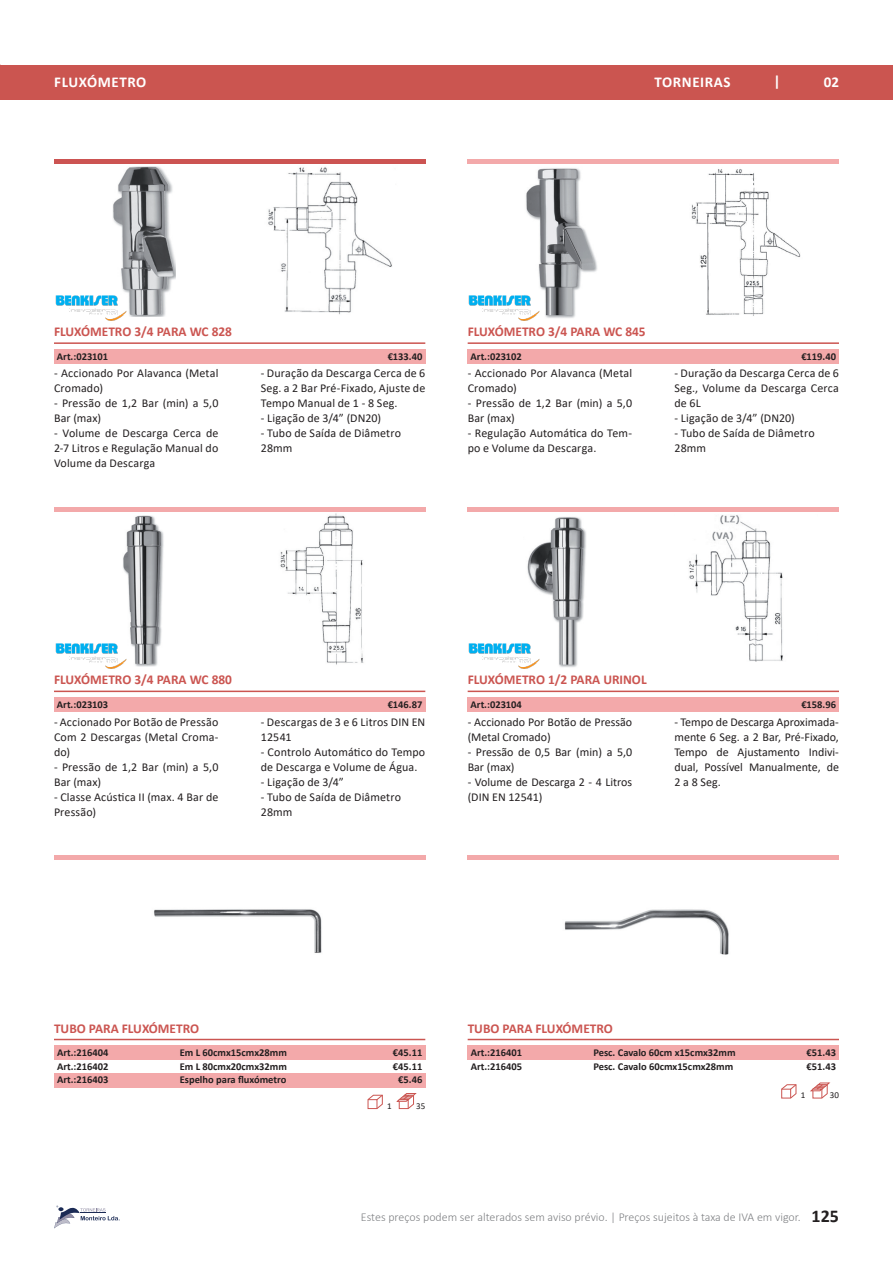
<style>
.page{position:relative;width:893px;height:1263px;background:#fff}
.page>*{position:absolute;margin:0;border:0;box-sizing:border-box;transform-origin:0 0}
.t1{font:700 15px "Calibri";letter-spacing:.04em;color:#fff}
.t2{font:700 13.5px "Calibri";color:#cb5551}
.t3{font:12px/15px "Calibri";letter-spacing:.01em;color:#231f20}
.t4{font:300 12px "Calibri";color:#808285}
.t5{font:700 10.5px/13.5px "Calibri";color:#231f20}
.t6{font:9px "Calibri";color:#231f20}
.s1{font-weight:700;font-size:18px;color:#231f20}
</style>
<div class="page">
<div style="left:0;top:65px;width:893px;height:34px;background:#cb5550"></div>
<svg style="left:54px;top:1205px;width:66px;height:23px"></svg>
<img style="left:112px;top:167px;width:63px;height:149px">
<img style="left:249px;top:163px;width:166px;height:152px">
<hr style="left:54px;top:342px;width:371px;height:2px;background:#cb5551">
<div style="left:54px;top:349px;width:371px;height:15px;background:#f3a9aa"></div>
<img style="left:55px;top:291px;width:72px;height:30px">
<img style="left:526px;top:168px;width:71px;height:150px">
<img style="left:691px;top:169px;width:110px;height:147px">
<hr style="left:468px;top:342px;width:371px;height:2px;background:#cb5551">
<div style="left:468px;top:349px;width:371px;height:15px;background:#f3a9aa"></div>
<img style="left:468px;top:291px;width:73px;height:30px">
<img style="left:154px;top:909px;width:168px;height:44px">
<img style="left:564px;top:909px;width:165px;height:46px">
<hr style="left:54px;top:1039px;width:371px;height:1px;background:#cb5551">
<hr style="left:468px;top:1039px;width:371px;height:1px;background:#cb5551">
<div style="left:54px;top:1045px;width:371px;height:15px;background:#f3a9aa"></div>
<div style="left:54px;top:1072px;width:371px;height:15px;background:#f3a9aa"></div>
<div style="left:468px;top:1045px;width:371px;height:15px;background:#f3a9aa"></div>
<img style="left:123px;top:515px;width:41px;height:151px">
<img style="left:523px;top:511px;width:65px;height:156px">
<img style="left:256px;top:511px;width:152px;height:154px">
<img style="left:689px;top:515px;width:94px;height:147px">
<hr style="left:54px;top:691px;width:371px;height:1px;background:#cb5551">
<hr style="left:468px;top:691px;width:371px;height:1px;background:#cb5551">
<div style="left:54px;top:697px;width:371px;height:15px;background:#f3a9aa"></div>
<div style="left:468px;top:697px;width:371px;height:15px;background:#f3a9aa"></div>
<img style="left:55px;top:639px;width:72px;height:30px">
<img style="left:468px;top:639px;width:73px;height:30px">
<hr style="left:54px;top:159px;width:371px;height:4px;background:#cc5452">
<hr style="left:468px;top:159px;width:371px;height:4px;background:#f3a9aa">
<hr style="left:54px;top:507px;width:371px;height:4px;background:#f3a9aa">
<div style="left:54px;top:855px;width:371px;height:5px;background:#f3a9aa"></div>
<hr style="left:468px;top:507px;width:371px;height:4px;background:#f3a9aa">
<div style="left:468px;top:855px;width:371px;height:5px;background:#f3a9aa"></div>
<svg style="left:397px;top:1093px;width:19px;height:16px"></svg>
<svg style="left:368px;top:1095px;width:15px;height:14px"></svg>
<svg style="left:811px;top:1083px;width:19px;height:15px"></svg>
<svg style="left:781px;top:1084px;width:15px;height:14px"></svg>
<p class="t1" style="left:54px;top:71px;width:94px">FLUXÓMETRO</p>
<p class="t1" style="left:654px;top:71px;width:78px">TORNEIRAS</p>
<p class="t1" style="left:773px;top:71px;width:9px">|</p>
<p class="t1" style="left:824px;top:71px;width:17px">02</p>
<p class="t2" style="left:54px;top:322px;width:180px">FLUXÓMETRO 3/4 PARA WC 828</p>
<p class="t5" style="left:57px;top:350px;width:53px">Art.:023101</p>
<p class="t5" style="left:388px;top:350px;width:36px">€133.40</p>
<p class="t3" style="left:54px;top:366px;width:166px">- Accionado Por Alavanca (Metal<br>Cromado)</p>
<p class="t3" style="left:54px;top:396px;width:166px">- Pressão de 1,2 Bar (min) a 5,0<br>Bar (max)</p>
<p class="t3" style="left:54px;top:426px;width:166px;text-align:justify">- Volume de Descarga Cerca de 2-7 Litros e Regulação Manual do Volume da Descarga</p>
<p class="t3" style="left:261px;top:366px;width:166px;text-align:justify">- Duração da Descarga Cerca de 6<br>Seg. a 2 Bar Pré-Fixado, Ajuste de Tempo Manual de 1 - 8 Seg.</p>
<p class="t3" style="left:261px;top:411px;width:122px">- Ligação de 3/4” (DN20)</p>
<p class="t3" style="left:261px;top:426px;width:142px">- Tubo de Saída de Diâmetro<br>28mm</p>
<p class="t2" style="left:468px;top:322px;width:180px">FLUXÓMETRO 3/4 PARA WC 845</p>
<p class="t5" style="left:471px;top:350px;width:53px">Art.:023102</p>
<p class="t5" style="left:801px;top:350px;width:36px">€119.40</p>
<p class="t3" style="left:468px;top:366px;width:166px">- Accionado Por Alavanca (Metal<br>Cromado)</p>
<p class="t3" style="left:468px;top:396px;width:166px">- Pressão de 1,2 Bar (min) a 5,0<br>Bar (max)</p>
<p class="t3" style="left:468px;top:426px;width:166px">- Regulação Automática do Tem&shy;po e Volume da Descarga.</p>
<p class="t3" style="left:674px;top:366px;width:166px;text-align:justify">- Duração da Descarga Cerca de 6<br>Seg., Volume da Descarga Cerca de 6L</p>
<p class="t3" style="left:674px;top:411px;width:122px">- Ligação de 3/4” (DN20)</p>
<p class="t3" style="left:674px;top:426px;width:142px">- Tubo de Saída de Diâmetro<br>28mm</p>
<p class="t2" style="left:54px;top:670px;width:180px">FLUXÓMETRO 3/4 PARA WC 880</p>
<p class="t2" style="left:468px;top:670px;width:180px">FLUXÓMETRO 1/2 PARA URINOL</p>
<p class="t5" style="left:57px;top:698px;width:53px">Art.:023103</p>
<p class="t5" style="left:388px;top:698px;width:36px">€146.87</p>
<p class="t5" style="left:471px;top:698px;width:53px">Art.:023104</p>
<p class="t5" style="left:801px;top:698px;width:36px">€158.96</p>
<p class="t3" style="left:54px;top:714px;width:166px;text-align:justify">- Accionado Por Botão de Pressão Com 2 Descargas (Metal Croma&shy;do)</p>
<p class="t3" style="left:54px;top:759px;width:166px">- Pressão de 1,2 Bar (min) a 5,0<br>Bar (max)</p>
<p class="t3" style="left:54px;top:789px;width:166px">- Classe Acústica II (max. 4 Bar de<br>Pressão)</p>
<p class="t3" style="left:261px;top:714px;width:166px">- Descargas de 3 e 6 Litros DIN EN<br>12541</p>
<p class="t3" style="left:261px;top:744px;width:166px">- Controlo Automático do Tempo de Descarga e Volume de Água.</p>
<p class="t3" style="left:261px;top:774px;width:85px">- Ligação de 3/4”</p>
<p class="t3" style="left:261px;top:789px;width:142px">- Tubo de Saída de Diâmetro<br>28mm</p>
<p class="t3" style="left:468px;top:714px;width:166px">- Accionado Por Botão de Pressão (Metal Cromado)</p>
<p class="t3" style="left:468px;top:744px;width:166px">- Pressão de 0,5 Bar (min) a 5,0<br>Bar (max)</p>
<p class="t3" style="left:468px;top:774px;width:166px">- Volume de Descarga 2 - 4 Litros (DIN EN 12541)</p>
<p class="t3" style="left:674px;top:714px;width:166px;text-align:justify">- Tempo de Descarga Aproximada&shy;mente 6 Seg. a 2 Bar, Pré-Fixado, Tempo de Ajustamento Indivi&shy;dual, Possível Manualmente, de 2 a 8 Seg.</p>
<p class="t2" style="left:54px;top:1019px;width:147px">TUBO PARA FLUXÓMETRO</p>
<p class="t2" style="left:468px;top:1019px;width:147px">TUBO PARA FLUXÓMETRO</p>
<p class="t5" style="left:471px;top:1046px;width:53px">Art.:216401<br>Art.:216405</p>
<p class="t5" style="left:593px;top:1046px;width:144px">Pesc. Cavalo 60cm x15cmx32mm<br>Pesc. Cavalo 60cmx15cmx28mm</p>
<p class="t5" style="left:57px;top:1046px;width:53px;text-align:justify">Art.:216404<br>Art.:216402<br>Art.:216403</p>
<p class="t5" style="left:180px;top:1046px;width:109px;text-align:justify">Em L 60cmx15cmx28mm Em L 80cmx20cmx32mm Espelho para fluxómetro</p>
<p class="t5" style="left:807px;top:1046px;width:31px">€51.43 €51.43</p>
<p class="t5" style="left:393px;top:1046px;width:31px;text-align:center">€45.11 €45.11 €5.46</p>
<p class="t6" style="left:387px;top:1099px;width:6px">1</p>
<p class="t6" style="left:416px;top:1099px;width:11px">35</p>
<p class="t6" style="left:801px;top:1089px;width:6px">1</p>
<p class="t6" style="left:830px;top:1089px;width:11px">30</p>
<p class="t4" style="left:361px;top:1209px;width:480px">Estes preços podem ser alterados sem aviso prévio. | Preços sujeitos à taxa de IVA em vigor. <span class="s1">125</span></p>
</div>
